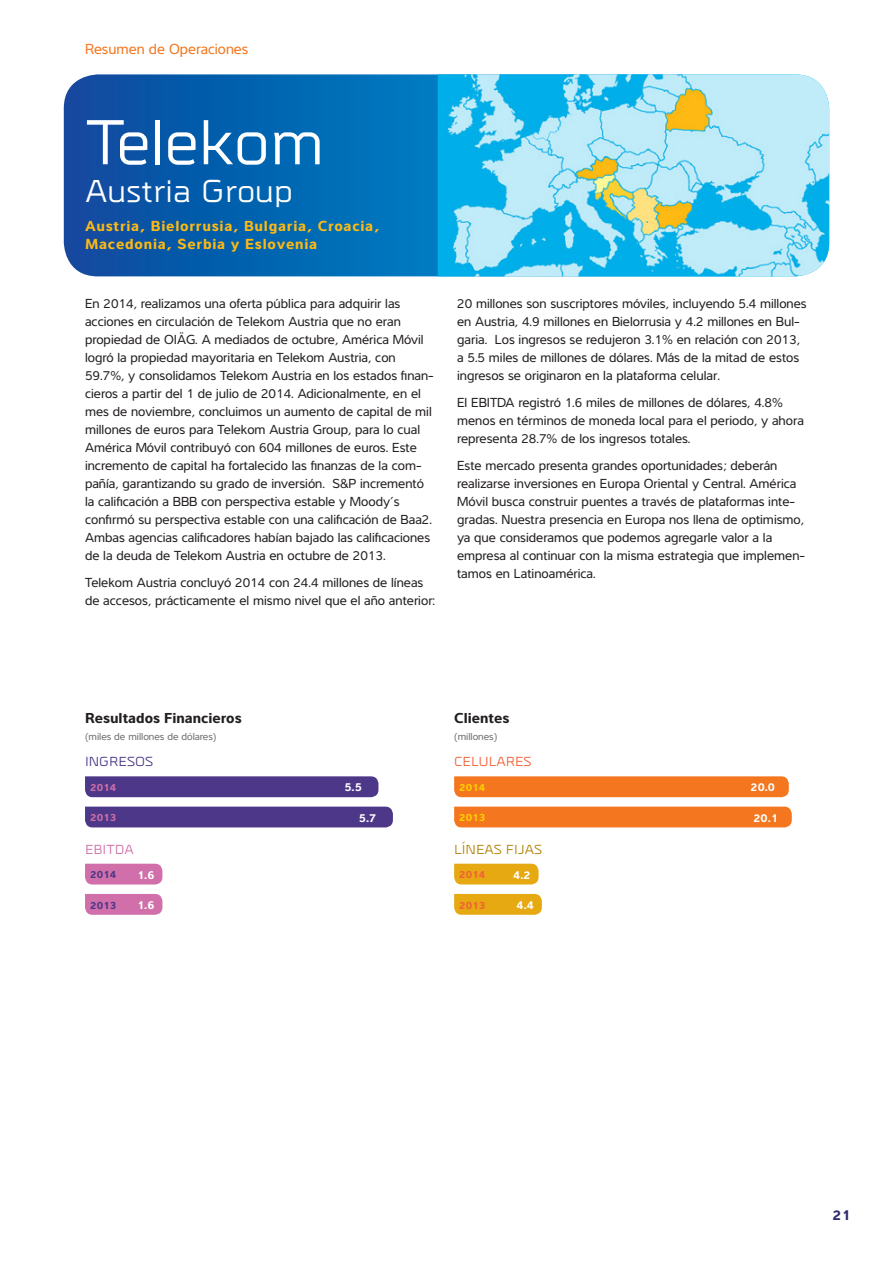
<style>
.page{position:relative;width:893px;height:1263px;background:#fff}
.page>*{position:absolute;margin:0;border:0;box-sizing:border-box;transform-origin:0 0}
.t1{font:500 63px "Metrik";color:#fff}
.t2{font:500 31.5px "Metrik";color:#fff}
.t3{font:700 15px/18px "Interval Sans Pro";letter-spacing:.05em;color:#fdb913}
.t4{font:15px "Interval Sans Pro";color:#f47720}
.t5{font:700 15px "Interval Sans Pro";color:#2e2c70}
.t6{font:700 14.85px "Interval Sans Pro";color:#231f20}
.t7{font:13.5px/18px "Interval Sans Pro";color:#231f20}
.t8{font:500 13.05px "Metrik";color:#b18307}
.t9{font:500 13.05px "Metrik";color:#f16036}
.t10{font:500 13.05px "Metrik";color:#4c3788}
.t11{font:500 13.05px "Metrik";color:#d06fa9}
.t12{font:700 11.85px "Interval Sans Pro";color:#fff}
.t13{font:700 10.8px "Interval Sans Pro";color:#ffcf00}
.t14{font:700 10.8px "Interval Sans Pro";color:#f16036}
.t15{font:700 10.8px "Interval Sans Pro";color:#d06fa9}
.t16{font:700 10.8px "Interval Sans Pro";color:#4c3788}
.t17{font:10.35px "Interval Sans Pro";color:#6d6f71}
</style>
<div class="page">
<svg style="left:64px;top:74px;width:765px;height:202px;background:#0462af"></svg>
<img style="left:438px;top:74px;width:391px;height:202px">
<div style="left:454px;top:807px;width:338px;height:20px;background:#f47720"></div>
<svg style="left:454px;top:894px;width:88px;height:21px;background:#e6ab19"></svg>
<div style="left:454px;top:776px;width:335px;height:21px;background:#f47720"></div>
<div style="left:454px;top:864px;width:85px;height:20px;background:#e6a912"></div>
<div style="left:85px;top:807px;width:308px;height:20px;background:#4c3788"></div>
<div style="left:85px;top:894px;width:77px;height:21px;background:#d06fa9"></div>
<div style="left:85px;top:776px;width:293px;height:21px;background:#4c3788"></div>
<div style="left:85px;top:864px;width:77px;height:20px;background:#d06fa9"></div>
<p class="t4" style="left:85px;top:38px;width:165px">Resumen de Operaciones</p>
<h1 class="t1" style="left:85px;top:98px;width:240px">Telekom</h1>
<h2 class="t2" style="left:85px;top:169px;width:209px">Austria Group</h2>
<p class="t3" style="left:85px;top:216px;width:296px">Austria, Bielorrusia, Bulgaria, Croacia,<br>Macedonia, Serbia y Eslovenia</p>
<p class="t7" style="left:85px;top:294px;width:350px">En 2014, realizamos una oferta pública para adquirir las acciones en circulación de Telekom Austria que no eran propiedad de OIÄG. A mediados de octubre, América Móvil logró la propiedad mayoritaria en Telekom Austria, con 59.7%, y consolidamos Telekom Austria en los estados finan&shy;cieros a partir del 1 de julio de 2014. Adicionalmente, en el mes de noviembre, concluimos un aumento de capital de mil millones de euros para Telekom Austria Group, para lo cual América Móvil contribuyó con 604 millones de euros. Este incremento de capital ha fortalecido las finanzas de la com&shy;pañía, garantizando su grado de inversión. S&amp;P incrementó la calificación a BBB con perspectiva estable y Moody’s confirmó su perspectiva estable con una calificación de Baa2.<br>Ambas agencias calificadores habían bajado las calificaciones de la deuda de Telekom Austria en octubre de 2013.</p>
<p class="t7" style="left:85px;top:573px;width:352px">Telekom Austria concluyó 2014 con 24.4 millones de líneas de accesos, prácticamente el mismo nivel que el año anterior:</p>
<p class="t7" style="left:457px;top:294px;width:351px">20 millones son suscriptores móviles, incluyendo 5.4 millones en Austria, 4.9 millones en Bielorrusia y 4.2 millones en Bul&shy;garia. Los ingresos se redujeron 3.1% en relación con 2013, a 5.5 miles de millones de dólares. Más de la mitad de estos ingresos se originaron en la plataforma celular.</p>
<p class="t7" style="left:457px;top:393px;width:348px">El EBITDA registró 1.6 miles de millones de dólares, 4.8% menos en términos de moneda local para el periodo, y ahora representa 28.7% de los ingresos totales.</p>
<p class="t7" style="left:457px;top:456px;width:349px">Este mercado presenta grandes oportunidades; deberán realizarse inversiones en Europa Oriental y Central. América Móvil busca construir puentes a través de plataformas inte&shy;gradas. Nuestra presencia en Europa nos llena de optimismo, ya que consideramos que podemos agregarle valor a la empresa al continuar con la misma estrategia que implemen&shy;tamos en Latinoamérica.</p>
<p class="t6" style="left:85px;top:707px;width:158px">Resultados Financieros</p>
<p class="t17" style="left:85px;top:729px;width:133px">(miles de millones de dólares)</p>
<p class="t10" style="left:85px;top:753px;width:70px">INGRESOS</p>
<p class="t6" style="left:454px;top:707px;width:57px">Clientes</p>
<p class="t17" style="left:454px;top:729px;width:45px">(millones)</p>
<p class="t9" style="left:454px;top:753px;width:79px">CELULARES</p>
<p class="t15" style="left:90px;top:779px;width:28px">2014</p>
<p class="t12" style="left:344px;top:778px;width:19px">5.5</p>
<p class="t13" style="left:459px;top:779px;width:28px">2014</p>
<p class="t12" style="left:750px;top:778px;width:26px">20.0</p>
<p class="t15" style="left:90px;top:809px;width:28px">2013</p>
<p class="t12" style="left:359px;top:808px;width:19px">5.7</p>
<p class="t13" style="left:459px;top:809px;width:28px">2013</p>
<p class="t12" style="left:753px;top:808px;width:26px">20.1</p>
<p class="t11" style="left:85px;top:840px;width:50px">EBITDA</p>
<p class="t8" style="left:454px;top:840px;width:90px">LÍNEAS FIJAS</p>
<p class="t16" style="left:90px;top:866px;width:28px">2014</p>
<p class="t12" style="left:137px;top:865px;width:19px">1.6</p>
<p class="t14" style="left:459px;top:866px;width:28px">2014</p>
<p class="t12" style="left:513px;top:865px;width:19px">4.2</p>
<p class="t16" style="left:90px;top:896px;width:28px">2013</p>
<p class="t12" style="left:137px;top:896px;width:19px">1.6</p>
<p class="t14" style="left:459px;top:896px;width:28px">2013</p>
<p class="t12" style="left:517px;top:896px;width:19px">4.4</p>
<p class="t5" style="left:832px;top:1203px;width:19px">21</p>
</div>
